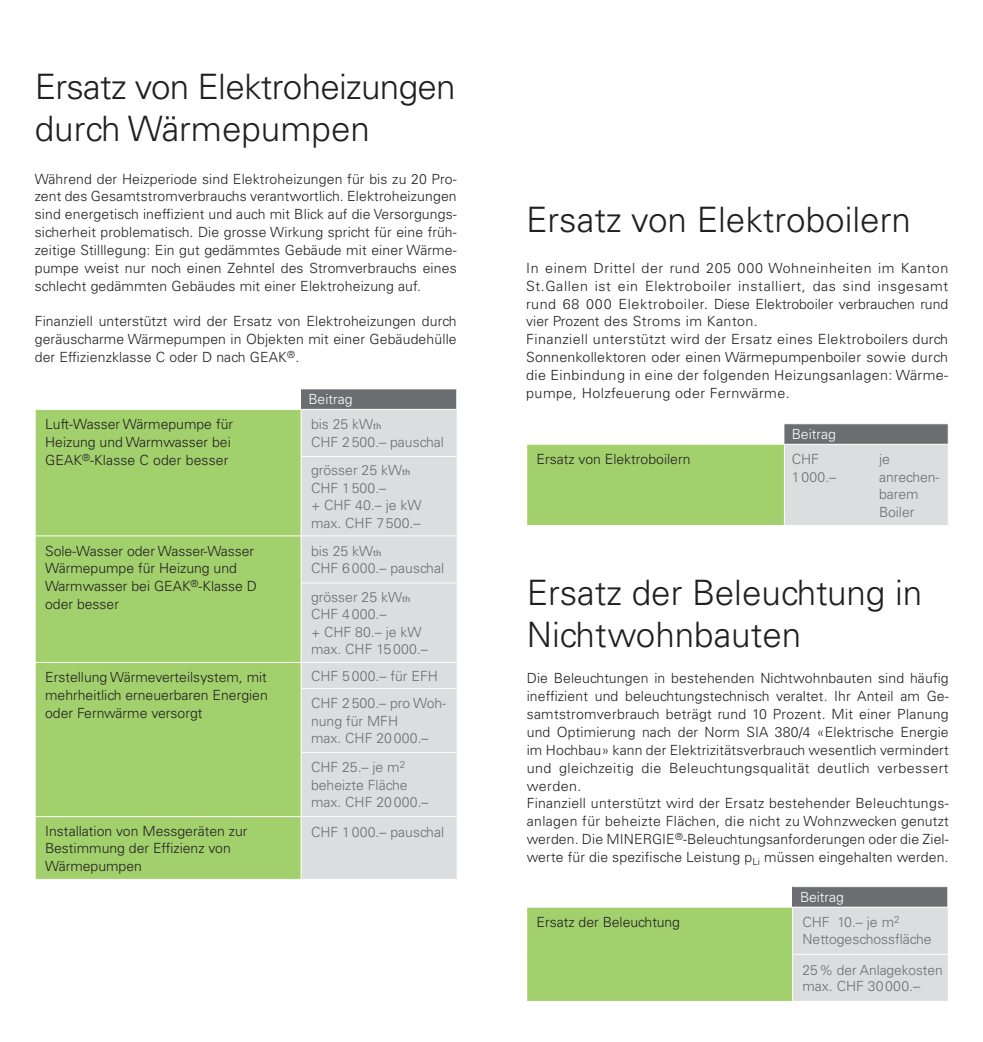
<style>
.page{position:relative;width:983px;height:1042px;background:#fff}
.page>*{position:absolute;margin:0;border:0;box-sizing:border-box;transform-origin:0 0}
.t1{font:300 35px/42px "Univers LT Std";color:#231f20}
.t2{font:300 35px/42px "Univers LT Std";letter-spacing:-.02em;color:#231f20}
.t3{font:300 14px/17.8px "Univers LT Std";letter-spacing:.01em;color:#231f20}
.t4{font:300 14px/17.8px "Univers LT Std";letter-spacing:.03em;color:#231f20}
.t5{font:300 14px/17.5px "Univers LT Std";color:#6c6d70}
.t6{font:300 14px "Univers LT Std";color:#fff}
.s1{font-weight:400;font-size:8.75px}
</style>
<div class="page">
<div style="left:526px;top:444px;width:258px;height:81px;background:#a2d06d"></div>
<hr style="left:526px;top:444px;width:258px;height:1px;background:#fff">
<hr style="left:526px;top:445px;width:1px;height:80px;background:#fff">
<svg style="left:784px;top:424px;width:164px;height:101px;background:#c7c8ca"></svg>
<hr style="left:947px;top:444px;width:1px;height:81px;background:#fff">
<hr style="left:783px;top:445px;width:1px;height:80px;background:#fff">
<div style="left:526px;top:907px;width:266px;height:94px;background:#a2d06d"></div>
<hr style="left:526px;top:907px;width:1px;height:47px;background:#fff">
<hr style="left:526px;top:954px;width:1px;height:47px;background:#fff">
<svg style="left:792px;top:887px;width:156px;height:114px;background:#c9cacc"></svg>
<hr style="left:792px;top:906px;width:155px;height:1px;background:#fff">
<hr style="left:792px;top:954px;width:155px;height:1px;background:#fff">
<hr style="left:792px;top:907px;width:1px;height:47px;background:#fff">
<hr style="left:792px;top:954px;width:1px;height:47px;background:#fff">
<div style="left:301px;top:389px;width:155px;height:20px;background:#6c6d70"></div>
<div style="left:36px;top:410px;width:264px;height:469px;background:#a2d06d"></div>
<div style="left:301px;top:410px;width:155px;height:469px;background:#dcdddf"></div>
<hr style="left:35px;top:535px;width:265px;height:1px;background:#fff">
<hr style="left:35px;top:662px;width:265px;height:1px;background:#fff">
<svg style="left:35px;top:663px;width:1px;height:25px"></svg>
<hr style="left:35px;top:816px;width:265px;height:1px;background:#fff">
<svg style="left:456px;top:389px;width:1px;height:20px"></svg>
<hr style="left:301px;top:456px;width:155px;height:1px;background:#fff">
<hr style="left:301px;top:535px;width:155px;height:1px;background:#fff">
<hr style="left:301px;top:582px;width:155px;height:1px;background:#fff">
<hr style="left:301px;top:662px;width:155px;height:1px;background:#fff">
<hr style="left:301px;top:688px;width:155px;height:1px;background:#fff">
<hr style="left:301px;top:752px;width:155px;height:1px;background:#fff">
<hr style="left:301px;top:816px;width:155px;height:1px;background:#fff">
<svg style="left:300px;top:662px;width:1px;height:26px"></svg>
<h1 class="t2" style="left:35px;top:68px;width:422px">Ersatz von Elektroheizungen durch Wärmepumpen</h1>
<p class="t3" style="left:35px;top:171px;width:423px;text-align:justify">Während der Heizperiode sind Elektroheizungen für bis zu 20 Pro&shy;zent des Gesamtstromverbrauchs verantwortlich. Elektroheizungen sind energetisch ineffizient und auch mit Blick auf die Versorgungs&shy;sicherheit problematisch. Die grosse Wirkung spricht für eine früh&shy;zeitige Stilllegung: Ein gut gedämmtes Gebäude mit einer Wärme&shy;pumpe weist nur noch einen Zehntel des Stromverbrauchs eines schlecht gedämmten Gebäudes mit einer Elektroheizung auf.</p>
<p class="t3" style="left:35px;top:313px;width:423px;text-align:justify">Finanziell unterstützt wird der Ersatz von Elektroheizungen durch geräuscharme Wärmepumpen in Objekten mit einer Gebäudehülle der Effizienzklasse C oder D nach GEAK<sup>®</sup>.</p>
<p class="t6" style="left:308px;top:394px;width:46px">Beitrag</p>
<p class="t3" style="left:45px;top:416px;width:189px">Luft-Wasser Wärmepumpe für<br>Heizung und Warmwasser bei<br>GEAK<sup>®</sup>-Klasse C oder besser</p>
<p class="t5" style="left:311px;top:416px;width:134px">bis 25 kW<span class="s1">th<br></span>CHF 2 500.– pauschal</p>
<p class="t5" style="left:311px;top:462px;width:112px">grösser 25 kW<span class="s1">th<br></span>CHF 1 500.–<br>+ CHF 40.– je kW max. CHF 7 500.–</p>
<p class="t3" style="left:45px;top:543px;width:213px">Sole-Wasser oder Wasser-Wasser<br>Wärmepumpe für Heizung und<br>Warmwasser bei GEAK<sup>®</sup>-Klasse D oder besser</p>
<p class="t5" style="left:311px;top:543px;width:135px">bis 25 kW<span class="s1">th<br></span>CHF 6 000.– pauschal</p>
<p class="t5" style="left:311px;top:589px;width:118px">grösser 25 kW<span class="s1">th<br></span>CHF 4 000.–<br>+ CHF 80.– je kW max. CHF 15 000.–</p>
<p class="t3" style="left:45px;top:670px;width:224px;text-align:justify">Erstellung Wärmeverteilsystem, mit mehrheitlich erneuerbaren Energien oder Fernwärme versorgt</p>
<p class="t5" style="left:311px;top:663px;width:137px;line-height:27.7px">CHF 5 000.– für EFH<br>CHF 2 500.– pro Woh-</p>
<p class="t5" style="left:311px;top:713px;width:119px">nung für MFH max. CHF 20 000.–</p>
<p class="t5" style="left:311px;top:759px;width:119px">CHF 25.– je m<sup>2 </sup>beheizte Fläche max. CHF 20 000.–</p>
<p class="t3" style="left:45px;top:823px;width:204px">Installation von Messgeräten zur<br>Bestimmung der Effizienz von<br>Wärmepumpen</p>
<p class="t5" style="left:311px;top:824px;width:135px">CHF 1 000.– pauschal</p>
<h1 class="t1" style="left:526px;top:201px;width:386px">Ersatz von Elektroboilern</h1>
<p class="t4" style="left:526px;top:260px;width:423px">In einem Drittel der rund 205 000 Wohneinheiten im Kanton St.Gallen ist ein Elektroboiler installiert, das sind insgesamt rund 68 000 Elektroboiler. Diese Elektroboiler verbrauchen rund vier Prozent des Stroms im Kanton.<br>Finanziell unterstützt wird der Ersatz eines Elektroboilers durch Sonnenkollektoren oder einen Wärmepumpenboiler sowie durch die Einbindung in eine der folgenden Heizungsanlagen: Wärme&shy;pumpe, Holzfeuerung oder Fernwärme.</p>
<p class="t6" style="left:791px;top:428px;width:46px">Beitrag</p>
<p class="t3" style="left:536px;top:451px;width:155px">Ersatz von Elektroboilern</p>
<p class="t5" style="left:791px;top:451px;width:46px">CHF<br>1 000.–</p>
<p class="t5" style="left:879px;top:451px;width:62px">je anrechen&shy;barem<br>Boiler</p>
<h1 class="t1" style="left:526px;top:574px;width:397px">Ersatz der Beleuchtung in<br>Nichtwohnbauten</h1>
<p class="t3" style="left:526px;top:670px;width:423px">Die Beleuchtungen in bestehenden Nichtwohnbauten sind häufig ineffizient und beleuchtungstechnisch veraltet. Ihr Anteil am Ge&shy;samtstromverbrauch beträgt rund 10 Prozent. Mit einer Planung und Optimierung nach der Norm SIA 380/4 «Elektrische Energie im Hochbau» kann der Elektrizitätsverbrauch wesentlich vermindert und gleichzeitig die Beleuchtungsqualität deutlich verbessert werden.<br>Finanziell unterstützt wird der Ersatz bestehender Beleuchtungs&shy;anlagen für beheizte Flächen, die nicht zu Wohn zwecken genutzt werden. Die MINERGIE<sup>®</sup>-Beleuchtungsanforderungen oder die Ziel&shy;werte für die spezifische Leistung p<sub>Li</sub> müssen eingehalten werden.</p>
<p class="t6" style="left:799px;top:891px;width:46px">Beitrag</p>
<p class="t3" style="left:536px;top:914px;width:145px">Ersatz der Beleuchtung</p>
<p class="t5" style="left:802px;top:915px;width:131px;line-height:16.8px">CHF 10.– je m<sup>2<br></sup>Nettogeschossfläche</p>
<p class="t5" style="left:802px;top:962px;width:142px;line-height:16.8px">25 % der Anlagekosten max. CHF 30 000.–</p>
</div>
